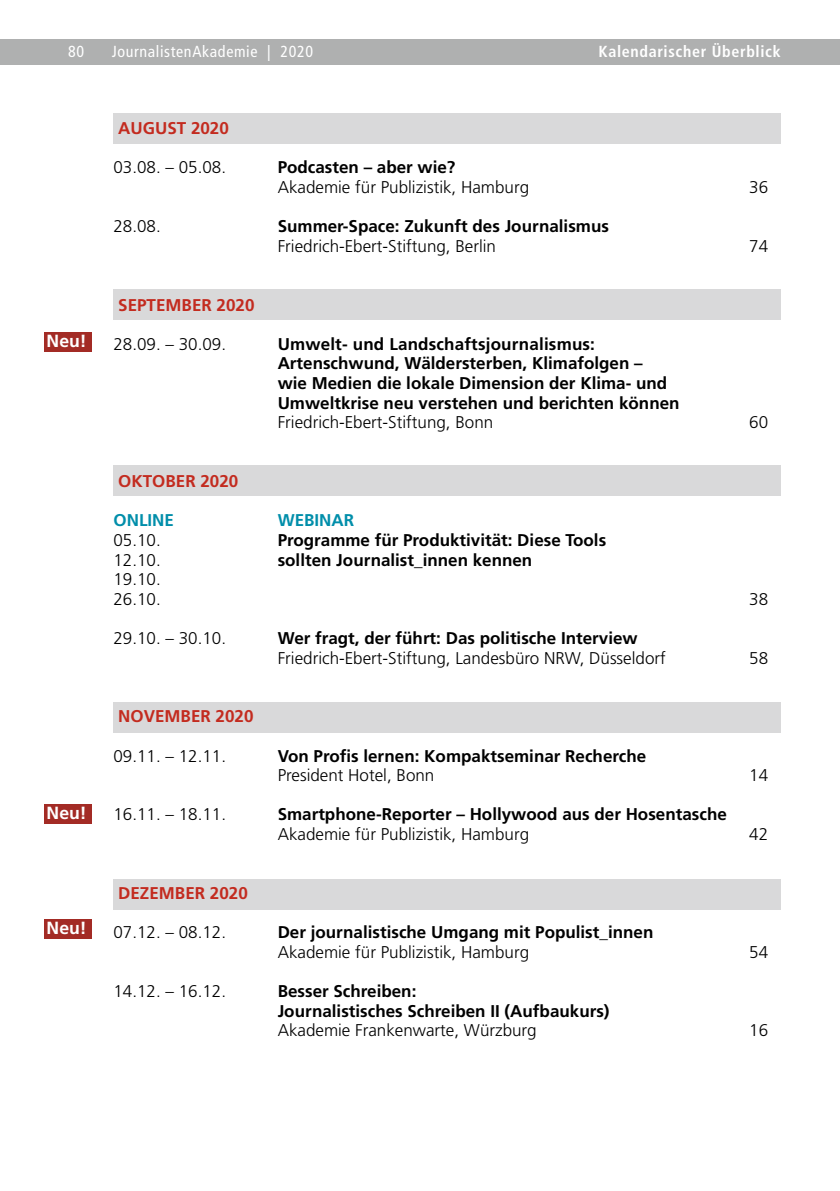
<style>
.page{position:relative;width:840px;height:1191px;background:#fff}
.page>*{position:absolute;margin:0;border:0;box-sizing:border-box;transform-origin:0 0}
.t1{font:700 17.6px "Frutiger";color:#fff}
.t2{font:300 17px/19.6px "Frutiger";color:#000}
.t3{font:700 17px/19.6px "Frutiger";color:#000}
.t4{font:700 17px "Frutiger CE";color:#000}
.t5{font:700 17px "Frutiger";color:#c32b1f}
.t6{font:700 17px "Frutiger";color:#008eaa}
.t7{font:700 17px "Frutiger CE";color:#c32b1f}
.t8{font:condensed 16px "Frutiger";letter-spacing:.04em;color:#fff}
.t9{font:700 condensed 16px "Frutiger";letter-spacing:.04em;color:#fff}
</style>
<div class="page">
<div style="left:44px;top:332px;width:48px;height:20px;background:#a32b25"></div>
<div style="left:44px;top:804px;width:48px;height:20px;background:#a32b25"></div>
<div style="left:44px;top:919px;width:48px;height:19px;background:#a32b25"></div>
<div style="left:0;top:40px;width:839px;height:25px;background:#afb0b0"></div>
<div style="left:113px;top:113px;width:667px;height:31px;background:#d9d9da"></div>
<div style="left:113px;top:289px;width:667px;height:31px;background:#d9d9da"></div>
<div style="left:113px;top:465px;width:667px;height:31px;background:#d9d9da"></div>
<div style="left:113px;top:702px;width:667px;height:30px;background:#d9d9da"></div>
<div style="left:113px;top:879px;width:667px;height:30px;background:#d9d9da"></div>
<p class="t8" style="left:68px;top:42px;width:17px">80</p>
<p class="t8" style="left:112px;top:42px;width:203px">JournalistenAkademie | 2020</p>
<p class="t8" style="left:297px;top:42px;width:17px">18</p>
<p class="t9" style="left:598px;top:42px;width:183px">Kalendarischer Überblick</p>
<p class="t1" style="left:47px;top:331px;width:42px">Neu!</p>
<p class="t1" style="left:47px;top:802px;width:42px">Neu!</p>
<p class="t1" style="left:47px;top:917px;width:42px">Neu!</p>
<p class="t7" style="left:118px;top:118px;width:112px">AUGUST 2020</p>
<p class="t2" style="left:113px;top:158px;width:114px">03.08. – 05.08.</p>
<p class="t4" style="left:277px;top:157px;width:179px">Podcasten – aber wie?</p>
<p class="t2" style="left:277px;top:177px;width:253px">Akademie für Publizistik, Hamburg</p>
<p class="t2" style="left:748px;top:177px;width:20px">36</p>
<p class="t2" style="left:113px;top:216px;width:49px">28.08.</p>
<p class="t4" style="left:277px;top:216px;width:332px">Summer-Space: Zukunft des Journalismus</p>
<p class="t2" style="left:277px;top:236px;width:220px">Friedrich-Ebert-Stiftung, Berlin</p>
<p class="t2" style="left:748px;top:236px;width:20px">74</p>
<p class="t5" style="left:118px;top:295px;width:138px">SEPTEMBER 2020</p>
<p class="t2" style="left:113px;top:334px;width:114px">28.09. – 30.09.</p>
<p class="t3" style="left:277px;top:334px;width:403px">Umwelt- und Landschaftsjournalismus:<br>Artenschwund, Wäldersterben, Klimafolgen –<br>wie Medien die lokale Dimension der Klima- und Umweltkrise neu verstehen und berichten können</p>
<p class="t2" style="left:277px;top:412px;width:217px">Friedrich-Ebert-Stiftung, Bonn</p>
<p class="t2" style="left:748px;top:412px;width:20px">60</p>
<p class="t5" style="left:118px;top:471px;width:122px">OKTOBER 2020</p>
<p class="t6" style="left:113px;top:510px;width:62px">ONLINE</p>
<p class="t6" style="left:277px;top:510px;width:78px">WEBINAR</p>
<p class="t2" style="left:113px;top:530px;width:49px">05.10.</p>
<p class="t4" style="left:277px;top:530px;width:330px">Programme für Produktivität: Diese Tools</p>
<p class="t2" style="left:113px;top:550px;width:49px">12.10.</p>
<p class="t4" style="left:277px;top:549px;width:256px">sollten Journalist_innen kennen</p>
<p class="t2" style="left:113px;top:569px;width:49px">19.10.<br>26.10.</p>
<p class="t2" style="left:748px;top:589px;width:20px">38</p>
<p class="t2" style="left:113px;top:628px;width:114px">29.10. – 30.10.</p>
<p class="t4" style="left:277px;top:628px;width:361px">Wer fragt, der führt: Das politische Interview</p>
<p class="t2" style="left:277px;top:648px;width:389px">Friedrich-Ebert-Stiftung, Landesbüro NRW, Düsseldorf</p>
<p class="t2" style="left:748px;top:648px;width:20px">58</p>
<p class="t5" style="left:118px;top:706px;width:137px">NOVEMBER 2020</p>
<p class="t2" style="left:113px;top:746px;width:114px">09.11. – 12.11.</p>
<p class="t3" style="left:277px;top:745px;width:370px">Von Profis lernen: Kompaktseminar Recherche</p>
<p class="t2" style="left:277px;top:765px;width:158px">President Hotel, Bonn</p>
<p class="t2" style="left:748px;top:765px;width:20px">14</p>
<p class="t2" style="left:113px;top:804px;width:114px">16.11. – 18.11.</p>
<p class="t4" style="left:277px;top:804px;width:450px">Smartphone-Reporter – Hollywood aus der Hosentasche</p>
<p class="t2" style="left:277px;top:824px;width:253px">Akademie für Publizistik, Hamburg</p>
<p class="t2" style="left:748px;top:824px;width:20px">42</p>
<p class="t5" style="left:118px;top:883px;width:131px">DEZEMBER 2020</p>
<p class="t2" style="left:113px;top:922px;width:114px">07.12. – 08.12.</p>
<p class="t3" style="left:277px;top:922px;width:377px">Der journalistische Umgang mit Populist_innen</p>
<p class="t2" style="left:277px;top:942px;width:253px">Akademie für Publizistik, Hamburg</p>
<p class="t2" style="left:748px;top:942px;width:20px">54</p>
<p class="t2" style="left:113px;top:981px;width:114px">14.12. – 16.12.</p>
<p class="t3" style="left:277px;top:981px;width:333px">Besser Schreiben:<br>Journalistisches Schreiben II (Aufbaukurs)</p>
<p class="t2" style="left:277px;top:1020px;width:260px">Akademie Frankenwarte, Würzburg</p>
<p class="t2" style="left:748px;top:1020px;width:20px">16</p>
</div>
